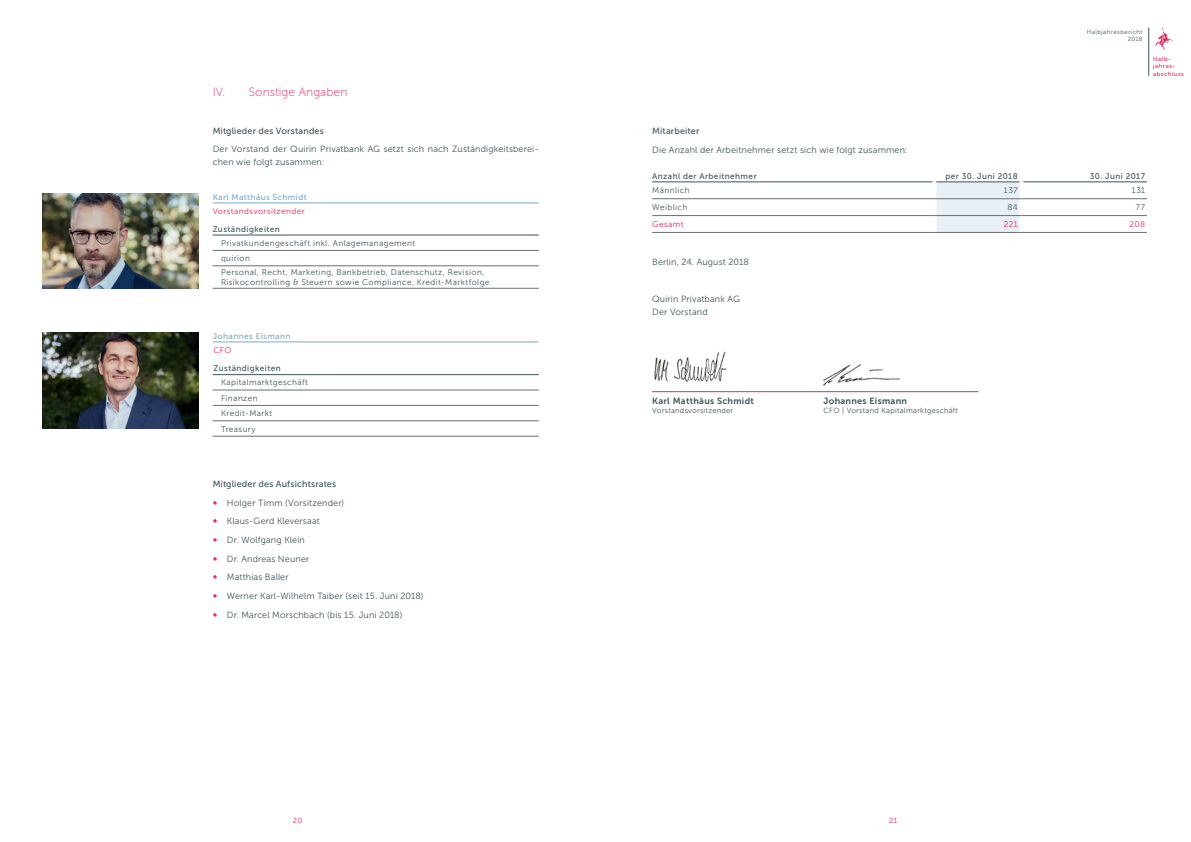
<style>
.page{position:relative;width:1191px;height:842px;background:#fff}
.page>*{position:absolute;margin:0;border:0;box-sizing:border-box;transform-origin:0 0}
.Bulletpoints{font:12px "Museo Sans 100";letter-spacing:.01em;color:#ee2359}
.Bulletpoints-2{font:9px/13px "Museo Sans 300";letter-spacing:.015em;color:#3c545b}
.Bulletpoints-3{font:9px "Museo Sans 500";letter-spacing:.02em;color:#3c545b}
.t1{font:9px "Museo Sans 700";letter-spacing:.035em;color:#3c545b}
.Tabelle_Text{font:8.3px/10.6px "Museo Sans 300";letter-spacing:.05em;color:#3c545b}
.Tabelle_H1{font:8.3px "Museo Sans 500";letter-spacing:.055em;color:#7ba9c8}
.Tabelle_H2{font:8.3px "Museo Sans 500";letter-spacing:.05em;color:#3c545b}
.Tabelle_Text_rot{font:8.3px "Museo Sans 300";letter-spacing:.055em;color:#ee2359}
.Tabelle_H2-2{font:8.2px "Museo Sans 500";letter-spacing:.055em;color:#3c545b}
.Tabelle_Text-2{font:8.2px "Museo Sans 300";letter-spacing:.05em;color:#3c545b}
.Tabelle_Text_rot-2{font:8.2px "Museo Sans 300";letter-spacing:.05em;color:#ee2359}
.t2{font:7.5px "Museo Sans 300";letter-spacing:.035em;color:#3c545b}
.t3{font:7.5px "Museo Sans 300";color:#ee2359}
.t4{font:6px/7px "Museo Sans 300";letter-spacing:.08em;color:#3c545b;text-align:right}
.t5{font:6px/7.2px "Museo Sans 500";letter-spacing:.08em;color:#ee2359}
.s1{font-family:"Arial";font-size:7.2px;color:#ee2359}
</style>
<div class="page">
<hr style="left:1148px;top:28px;width:1px;height:48px;background:#3c545b">
<svg style="left:1155px;top:27px;width:17px;height:23px"></svg>
<hr style="left:213px;top:203px;width:326px;height:1px;background:#7ba9c8">
<hr style="left:213px;top:235px;width:326px;height:1px;background:#3c545b">
<hr style="left:213px;top:250px;width:326px;height:1px;background:#6c6d70">
<hr style="left:213px;top:266px;width:326px;height:1px;background:#6c6d70">
<hr style="left:213px;top:288px;width:326px;height:1px;background:#6c6d70">
<hr style="left:213px;top:342px;width:326px;height:1px;background:#7ba9c8">
<hr style="left:213px;top:374px;width:326px;height:1px;background:#3c545b">
<hr style="left:213px;top:390px;width:326px;height:1px;background:#6c6d70">
<hr style="left:213px;top:405px;width:326px;height:1px;background:#6c6d70">
<hr style="left:213px;top:421px;width:326px;height:1px;background:#6c6d70">
<hr style="left:213px;top:436px;width:326px;height:1px;background:#6c6d70">
<img style="left:43px;top:193px;width:155px;height:96px">
<img style="left:43px;top:332px;width:155px;height:96px">
<svg style="left:932px;top:182px;width:91px;height:50px;background:#e7edf3"></svg>
<hr style="left:652px;top:182px;width:280px;height:1px;background:#3c545b">
<hr style="left:936px;top:182px;width:83px;height:1px;background:#3c545b">
<hr style="left:1023px;top:182px;width:124px;height:1px;background:#3c545b">
<hr style="left:652px;top:199px;width:282px;height:1px;background:#6c6d70">
<hr style="left:934px;top:199px;width:87px;height:1px;background:#6c6d70">
<hr style="left:1021px;top:199px;width:126px;height:1px;background:#6c6d70">
<hr style="left:652px;top:215px;width:282px;height:1px;background:#6c6d70">
<hr style="left:934px;top:215px;width:87px;height:1px;background:#6c6d70">
<hr style="left:1021px;top:215px;width:126px;height:1px;background:#6c6d70">
<hr style="left:652px;top:232px;width:282px;height:1px;background:#6c6d70">
<hr style="left:934px;top:232px;width:87px;height:1px;background:#6c6d70">
<hr style="left:1021px;top:232px;width:126px;height:1px;background:#6c6d70">
<img style="left:654px;top:351px;width:73px;height:31px">
<img style="left:823px;top:364px;width:78px;height:22px">
<hr style="left:652px;top:391px;width:326px;height:1px;background:#ee2359">
<p class="Bulletpoints" style="left:213px;top:86px;width:136px">IV. Sonstige Angaben</p>
<p class="Bulletpoints-3" style="left:213px;top:125px;width:113px">Mitglieder des Vorstandes</p>
<p class="Bulletpoints-2" style="left:213px;top:143px;width:327px">Der Vorstand der Quirin Privatbank AG setzt sich nach Zuständigkeitsberei&shy;chen wie folgt zusammen:</p>
<p class="Tabelle_H1" style="left:213px;top:192px;width:96px">Karl Matthäus Schmidt</p>
<p class="Tabelle_Text_rot" style="left:213px;top:206px;width:93px">Vorstandsvorsitzender</p>
<p class="Tabelle_H2" style="left:213px;top:225px;width:69px">Zuständigkeiten</p>
<p class="Tabelle_Text" style="left:221px;top:238px;width:196px">Privatkundengeschäft inkl. Anlagemanagement</p>
<p class="Tabelle_Text" style="left:221px;top:253px;width:30px">quirion</p>
<p class="Tabelle_Text" style="left:221px;top:267px;width:270px">Personal, Recht, Marketing, Bankbetrieb, Datenschutz, Revision,<br>Risikocontrolling &amp; Steuern sowie Compliance, Kredit-Marktfolge</p>
<p class="Tabelle_H1" style="left:213px;top:331px;width:79px">Johannes Eismann</p>
<p class="Tabelle_Text_rot" style="left:213px;top:346px;width:19px">CFO</p>
<p class="Tabelle_H2" style="left:213px;top:364px;width:69px">Zuständigkeiten</p>
<p class="Tabelle_Text" style="left:221px;top:377px;width:88px">Kapitalmarktgeschäft</p>
<p class="Tabelle_Text" style="left:221px;top:393px;width:38px">Finanzen</p>
<p class="Tabelle_Text" style="left:221px;top:408px;width:53px">Kredit-Markt</p>
<p class="Tabelle_Text" style="left:221px;top:423px;width:36px">Treasury</p>
<p class="Bulletpoints-3" style="left:213px;top:479px;width:125px">Mitglieder des Aufsichtsrates</p>
<p class="Bulletpoints-2" style="left:213px;top:496px;width:133px"><span class="s1">♦</span> Holger Timm (Vorsitzender)</p>
<p class="Bulletpoints-2" style="left:213px;top:515px;width:109px"><span class="s1">♦</span> Klaus-Gerd Kleversaat</p>
<p class="Bulletpoints-2" style="left:213px;top:533px;width:94px"><span class="s1">♦</span> Dr. Wolfgang Klein</p>
<p class="Bulletpoints-2" style="left:213px;top:552px;width:98px"><span class="s1">♦</span> Dr. Andreas Neuner</p>
<p class="Bulletpoints-2" style="left:213px;top:571px;width:77px"><span class="s1">♦</span> Matthias Baller</p>
<p class="Bulletpoints-2" style="left:213px;top:589px;width:212px"><span class="s1">♦</span> Werner Karl-Wilhelm Taiber (seit 15. Juni 2018)</p>
<p class="Bulletpoints-2" style="left:213px;top:608px;width:191px"><span class="s1">♦</span> Dr. Marcel Morschbach (bis 15. Juni 2018)</p>
<p class="Bulletpoints-3" style="left:652px;top:126px;width:49px">Mitarbeiter</p>
<p class="Bulletpoints-2" style="left:652px;top:143px;width:257px">Die Anzahl der Arbeitnehmer setzt sich wie folgt zusammen:</p>
<p class="t4" style="left:1086px;top:28px;width:57px">Halbjahresbericht<br>2018</p>
<p class="t5" style="left:1153px;top:56px;width:32px">Halb&shy;jahres&shy;abschluss</p>
<p class="Tabelle_H2-2" style="left:652px;top:172px;width:106px">Anzahl der Arbeitnehmer</p>
<p class="Tabelle_H2-2" style="left:945px;top:172px;width:74px">per 30. Juni 2018</p>
<p class="Tabelle_H2-2" style="left:1089px;top:172px;width:57px">30. Juni 2017</p>
<p class="Tabelle_Text-2" style="left:652px;top:186px;width:39px">Männlich</p>
<p class="Tabelle_Text-2" style="left:1004px;top:186px;width:15px">137</p>
<p class="Tabelle_Text-2" style="left:1132px;top:186px;width:15px">131</p>
<p class="Tabelle_Text-2" style="left:652px;top:203px;width:37px">Weiblich</p>
<p class="Tabelle_Text-2" style="left:1007px;top:203px;width:12px">84</p>
<p class="Tabelle_Text-2" style="left:1135px;top:203px;width:11px">77</p>
<p class="Tabelle_Text_rot-2" style="left:652px;top:220px;width:33px">Gesamt</p>
<p class="Tabelle_Text_rot-2" style="left:1003px;top:220px;width:16px">221</p>
<p class="Tabelle_Text_rot-2" style="left:1129px;top:220px;width:17px">208</p>
<p class="Bulletpoints-2" style="left:652px;top:255px;width:98px">Berlin, 24. August 2018</p>
<p class="Bulletpoints-2" style="left:652px;top:293px;width:89px">Quirin Privatbank AG<br>Der Vorstand</p>
<p class="t1" style="left:652px;top:396px;width:103px">Karl Matthäus Schmidt</p>
<p class="t2" style="left:652px;top:406px;width:83px">Vorstandsvorsitzender</p>
<p class="t1" style="left:823px;top:396px;width:85px">Johannes Eismann</p>
<p class="t2" style="left:823px;top:406px;width:136px">CFO | Vorstand Kapitalmarktgeschäft</p>
<p class="t3" style="left:293px;top:816px;width:11px">20</p>
<p class="t3" style="left:889px;top:816px;width:10px">21</p>
</div>
